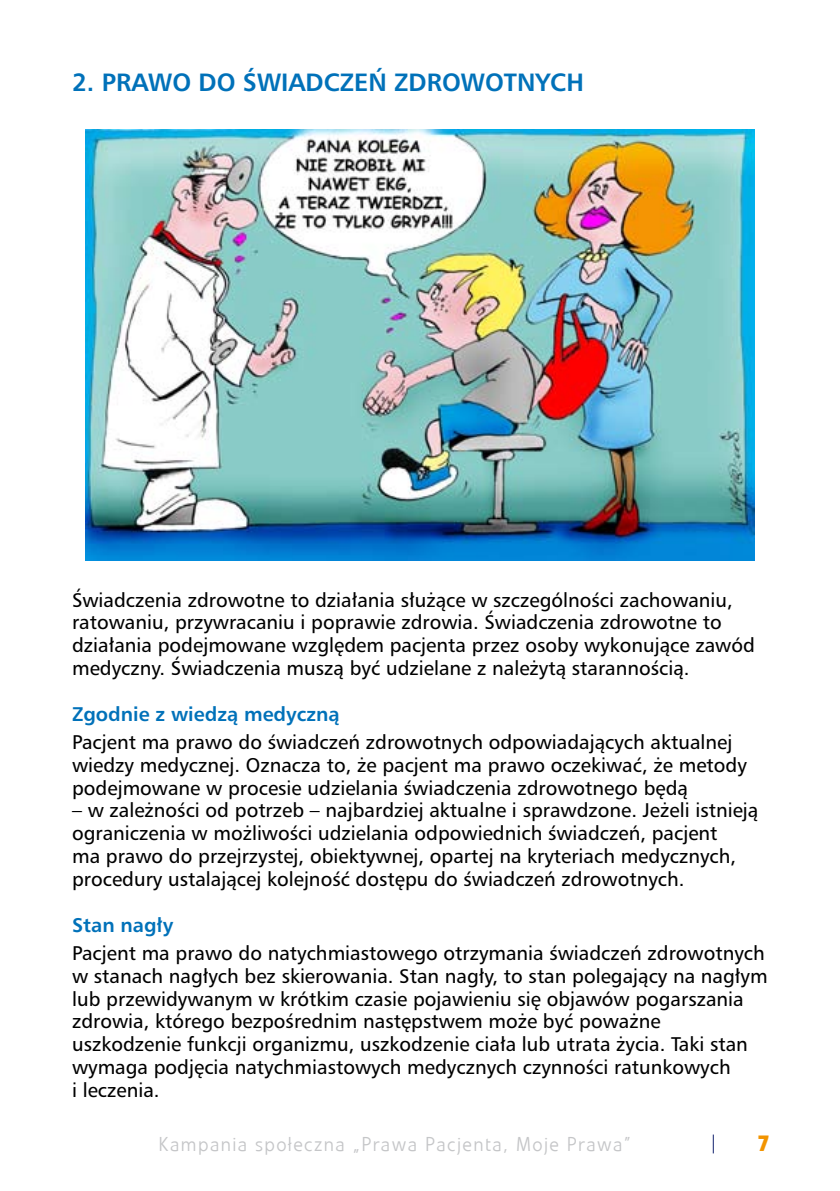
<style>
.page{position:relative;width:840px;height:1191px;background:#fff}
.page>*{position:absolute;margin:0;border:0;box-sizing:border-box;transform-origin:0 0}
.t1{font:700 24px "Humnst 777 PL";color:#0071b9}
.t2{font:300 20px "Veto Pl";letter-spacing:.07em;color:#c5c6c8}
.t3{font:19px/22.8px "Humnst 777 PL";color:#000}
.t4{font:700 19px "Humnst 777 PL";color:#0071b9}
</style>
<div class="page">
<svg style="left:712px;top:1134px;width:1px;height:19px"></svg>
<img style="left:85px;top:129px;width:669px;height:431px">
<p class="t1" style="left:72px;top:67px;width:64px">2. PRAWO</p>
<p class="t1" style="left:198px;top:67px;width:75px">DO ŚWIADCZE</p>
<p class="t1" style="left:368px;top:67px;width:44px">Ń ZDROWOTNYC</p>
<p class="t1" style="left:566px;top:67px;width:19px">H</p>
<p class="t3" style="left:72px;top:588px;width:684px">Świadczenia zdrowotne to działania służące w szczególności zachowaniu, ratowaniu, przywracaniu i poprawie zdrowia. Świadczenia zdrowotne to działania podejmowane względem pacjenta przez osoby wykonujące zawód medyczny. Świadczenia muszą być udzielane z należytą starannością.</p>
<p class="t4" style="left:72px;top:701px;width:269px">ZGODNIE Z WIEDZĄ MEDYCZNĄ</p>
<p class="t3" style="left:72px;top:730px;width:676px">Pacjent ma prawo do świadczeń zdrowotnych odpowiadających aktualnej wiedzy medycznej. Oznacza to, że pacjent ma prawo oczekiwać, że metody podejmowane w procesie udzielania świadczenia zdrowotnego będą</p>
<p class="t3" style="left:72px;top:798px;width:687px">– w zależności od potrzeb – najbardziej aktualne i sprawdzone. Jeżeli istnieją ograniczenia w możliwości udzielania odpowiednich świadczeń, pacjent<br>ma prawo do przejrzystej, obiektywnej, opartej na kryteriach medycznych, procedury ustalającej kolejność dostępu do świadczeń zdrowotnych.</p>
<p class="t4" style="left:72px;top:912px;width:103px">STAN NAGŁY</p>
<p class="t3" style="left:72px;top:941px;width:696px">Pacjent ma prawo do natychmiastowego otrzymania świadczeń zdrowotnych w stanach nagłych bez skierowania. Stan nagły, to stan polegający na nagłym lub przewidywanym w krótkim czasie pojawieniu się objawów pogarszania zdrowia, którego bezpośrednim następstwem może być poważne uszkodzenie funkcji organizmu, uszkodzenie ciała lub utrata życia. Taki stan wymaga podjęcia natychmiastowych medycznych czynności ratunkowych<br>i leczenia.</p>
<p class="t2" style="left:158px;top:1132px;width:474px">Kampania społeczna „Prawa Pacjenta, Moje Prawa”</p>
</div>
